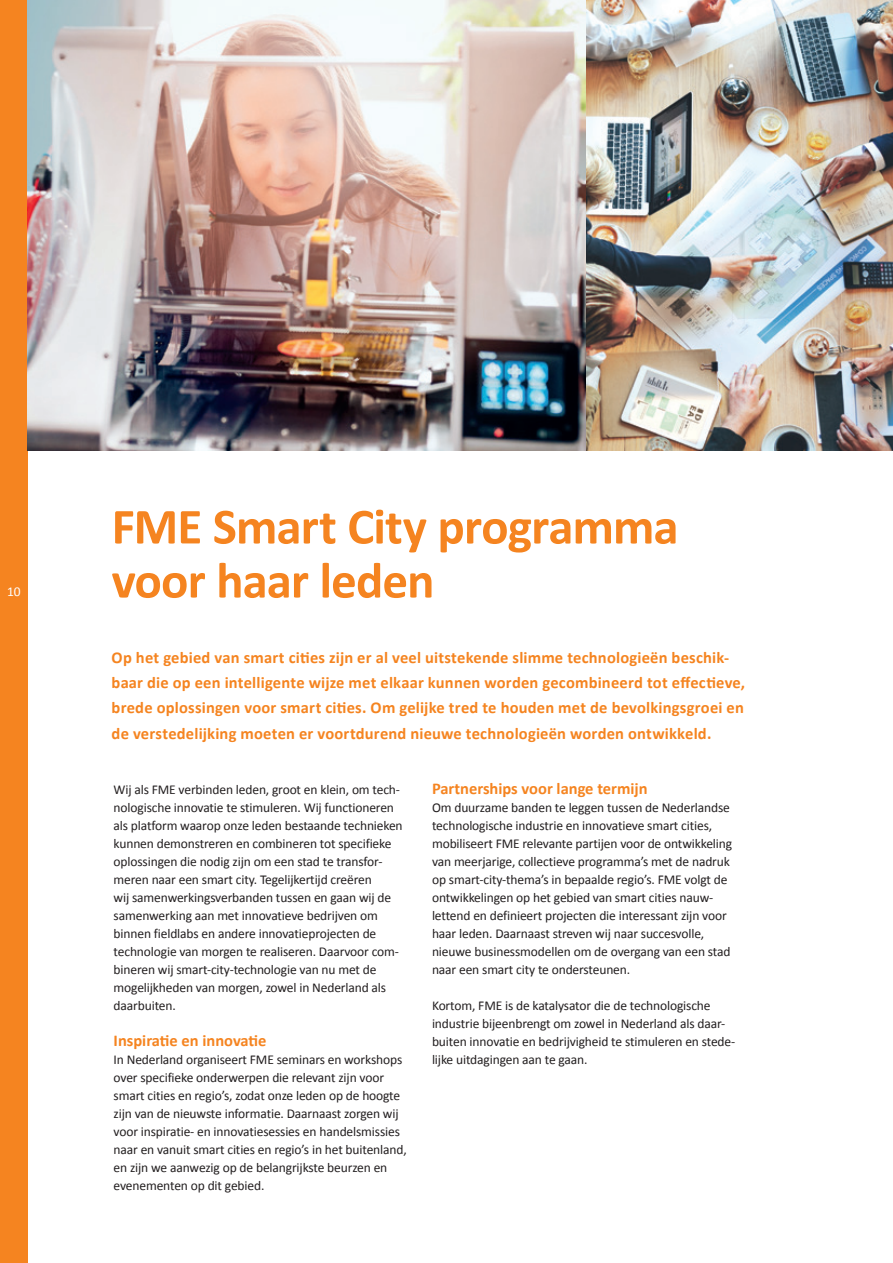
<style>
.page{position:relative;width:893px;height:1263px;background:#fff}
.page>*{position:absolute;margin:0;border:0;box-sizing:border-box;transform-origin:0 0}
.t1{font:700 51px/54px "Calibri";letter-spacing:-.02em;color:#f58420}
.t2{font:700 16.5px/25.5px "Calibri";letter-spacing:.01em;color:#f58420}
.t3{font:13.5px/18px "Calibri";letter-spacing:-.01em;color:#231f20}
.t4{font:13.5px "Calibri";color:#fff}
</style>
<div class="page">
<div style="left:0;top:0;width:28px;height:1263px;background:#f58420"></div>
<img style="left:28px;top:0;width:865px;height:451px">
<p class="t4" style="left:7px;top:583px;width:15px">10</p>
<h1 class="t1" style="left:112px;top:499px;width:569px">FME Smart City programma voor haar leden</h1>
<p class="t2" style="left:112px;top:644px;width:635px">Op het gebied van smart cities zijn er al veel uitstekende slimme technologieën beschik&shy;baar die op een intelligente wijze met elkaar kunnen worden gecombineerd tot effectieve, brede oplossingen voor smart cities. Om gelijke tred te houden met de bevolkingsgroei en de verstedelijking moeten er voortdurend nieuwe technologieën worden ontwikkeld.</p>
<p class="t3" style="left:114px;top:780px;width:291px">Wij als FME verbinden leden, groot en klein, om tech&shy;nologische innovatie te stimuleren. Wij functioneren als platform waarop onze leden bestaande technieken kunnen demonstreren en combineren tot specifieke oplossingen die nodig zijn om een stad te transfor&shy;meren naar een smart city. Tegelijkertijd creëren<br>wij samenwerkingsverbanden tussen en gaan wij de samenwerking aan met innovatieve bedrijven om binnen fieldlabs en andere innovatieprojecten de technologie van morgen te realiseren. Daarvoor com&shy;bineren wij smart-city-technologie van nu met de mogelijkheden van morgen, zowel in Nederland als daarbuiten.</p>
<p class="t2" style="left:114px;top:1028px;width:154px">Inspiratie en innovatie</p>
<p class="t3" style="left:114px;top:1050px;width:295px">In Nederland organiseert FME seminars en workshops over specifieke onderwerpen die relevant zijn voor smart cities en regio’s, zodat onze leden op de hoogte zijn van de nieuwste informatie. Daarnaast zorgen wij voor inspiratie- en innovatiesessies en handelsmissies naar en vanuit smart cities en regio’s in het buitenland, en zijn we aanwezig op de belangrijkste beurzen en evenementen op dit gebied.</p>
<p class="t2" style="left:432px;top:776px;width:217px">Partnerships voor lange termijn</p>
<p class="t3" style="left:432px;top:798px;width:302px">Om duurzame banden te leggen tussen de Nederlandse technologische industrie en innovatieve smart cities, mobiliseert FME relevante partijen voor de ontwikkeling van meerjarige, collectieve programma’s met de nadruk op smart-city-thema’s in bepaalde regio’s. FME volgt de ontwikkelingen op het gebied van smart cities nauw&shy;lettend en definieert projecten die interessant zijn voor haar leden. Daarnaast streven wij naar succesvolle, nieuwe businessmodellen om de overgang van een stad naar een smart city te ondersteunen.</p>
<p class="t3" style="left:432px;top:996px;width:305px">Kortom, FME is de katalysator die de technologische industrie bijeenbrengt om zowel in Nederland als daar&shy;buiten innovatie en bedrijvigheid te stimuleren en stede&shy;lijke uitdagingen aan te gaan.</p>
</div>
